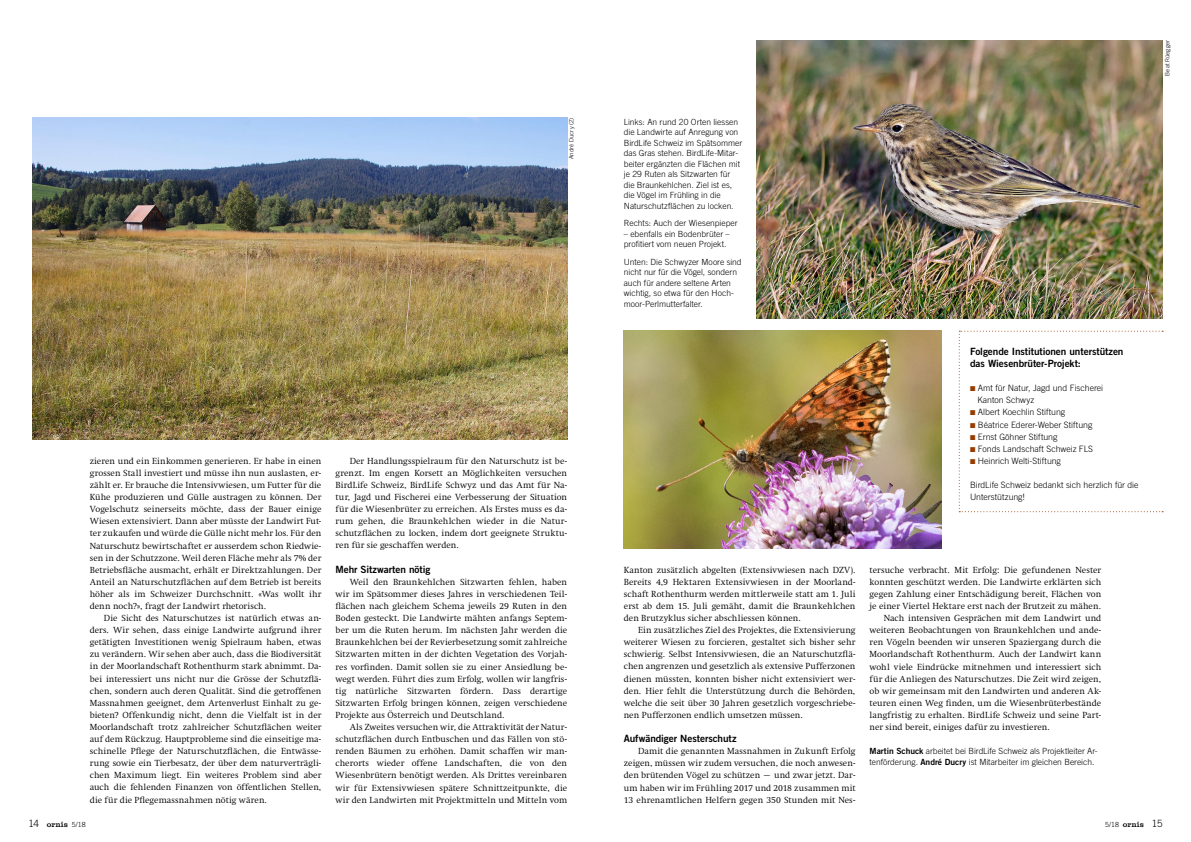
<style>
.page{position:relative;width:1191px;height:842px;background:#fff}
.page>*{position:absolute;margin:0;border:0;box-sizing:border-box;transform-origin:0 0}
.t1{font:10px/12.1px "Trade Gothic LT Std Bd 2";letter-spacing:-.005em;color:#000}
.t2{font:300 9px/12.1px "Swift LT Std";letter-spacing:.01em;color:#000;text-align:justify}
.t3{font:300 8.8px/12.1px "Trade Gothic LT Std";color:#000}
.t4{font:300 8.5px/10.5px "Trade Gothic LT Std";color:#000}
.t5{font:500 8px "Clarendon Com";letter-spacing:.02em;color:#000}
.t6{font:300 6px "Trade Gothic LT Std";letter-spacing:.015em;color:#000}
.s1{color:#973c00}
.s2{font-family:"Trade Gothic LT Std Bd 2";font-weight:400}
.s3{font-family:"Trade Gothic LT Std";font-weight:300;font-size:10px}
.s4{font-family:"Trade Gothic LT Std";font-weight:300;font-size:7px}
</style>
<div class="page">
<img style="left:624px;top:331px;width:318px;height:217px">
<svg style="left:958px;top:331px;width:205px;height:181px"></svg>
<img style="left:32px;top:118px;width:535px;height:322px">
<img style="left:756px;top:40px;width:406px;height:279px">
<p class="t6" style="left:568px;top:159px;width:43px;rotate:-90deg">André Ducry (2)</p>
<p class="t2" style="left:90px;top:455px;width:233px">zieren und ein Einkommen generieren. Er habe in einen grossen Stall investiert und müsse ihn nun auslasten, er&shy;zählt er. Er brauche die Intensivwiesen, um Futter für die Kühe produzieren und Gülle austragen zu können. Der Vogelschutz seinerseits möchte, dass der Bauer einige Wiesen extensiviert. Dann aber müsste der Landwirt Fut&shy;ter zukaufen und würde die Gülle nicht mehr los. Für den Naturschutz bewirtschaftet er ausserdem schon Riedwie&shy;sen in der Schutzzone. Weil deren Fläche mehr als 7% der Betriebsfläche ausmacht, erhält er Direktzahlungen. Der Anteil an Naturschutzflächen auf dem Betrieb ist bereits höher als im Schweizer Durchschnitt. «Was wollt ihr denn noch?», fragt der Landwirt rhetorisch.</p>
<p class="t2" style="left:90px;top:612px;width:233px;text-indent:14px">Die Sicht des Naturschutzes ist natürlich etwas an&shy;ders. Wir sehen, dass einige Landwirte aufgrund ihrer getätigten Investitionen wenig Spielraum haben, etwas zu verändern. Wir sehen aber auch, dass die Biodiversität in der Moorlandschaft Rothenthurm stark abnimmt. Da&shy;bei interessiert uns nicht nur die Grösse der Schutzflä&shy;chen, sondern auch deren Qualität. Sind die getroffenen Massnahmen geeignet, dem Artenverlust Einhalt zu ge&shy;bieten? Offenkundig nicht, denn die Vielfalt ist in der Moorlandschaft trotz zahlreicher Schutzflächen weiter auf dem Rückzug. Hauptprobleme sind die einseitige ma&shy;schinelle Pflege der Naturschutzflächen, die Entwässe&shy;rung sowie ein Tierbesatz, der über dem naturverträgli&shy;chen Maximum liegt. Ein weiteres Problem sind aber auch die fehlenden Finanzen von öffentlichen Stellen, die für die Pflegemassnahmen nötig wären.</p>
<p class="t2" style="left:335px;top:455px;width:233px;text-indent:14px">Der Handlungsspielraum für den Naturschutz ist be&shy;grenzt. Im engen Korsett an Möglichkeiten versuchen BirdLife Schweiz, BirdLife Schwyz und das Amt für Na&shy;tur, Jagd und Fischerei eine Verbesserung der Situation für die Wiesenbrüter zu erreichen. Als Erstes muss es da&shy;rum gehen, die Braunkehlchen wieder in die Natur&shy;schutzflächen zu locken, indem dort geeignete Struktu&shy;ren für sie geschaffen werden.</p>
<p class="t1" style="left:335px;top:563px;width:96px">Mehr Sitzwarten nötig</p>
<p class="t2" style="left:335px;top:576px;width:233px;text-indent:14px">Weil den Braunkehlchen Sitzwarten fehlen, haben wir im Spätsommer dieses Jahres in verschiedenen Teil&shy;flächen nach gleichem Schema jeweils 29 Ruten in den Boden gesteckt. Die Landwirte mähten anfangs Septem&shy;ber um die Ruten herum. Im nächsten Jahr werden die Braunkehlchen bei der Revierbesetzung somit zahlreiche Sitzwarten mitten in der dichten Vegetation des Vorjah&shy;res vorfinden. Damit sollen sie zu einer Ansiedlung be&shy;wegt werden. Führt dies zum Erfolg, wollen wir langfris&shy;tig natürliche Sitzwarten fördern. Dass derartige Sitzwarten Erfolg bringen können, zeigen verschiedene Projekte aus Österreich und Deutschland.</p>
<p class="t2" style="left:335px;top:721px;width:233px;text-indent:14px">Als Zweites versuchen wir, die Attraktivität der Natur&shy;schutzflächen durch Entbuschen und das Fällen von stö&shy;renden Bäumen zu erhöhen. Damit schaffen wir man&shy;cherorts wieder offene Landschaften, die von den Wiesenbrütern benötigt werden. Als Drittes vereinbaren wir für Extensivwiesen spätere Schnittzeitpunkte, die wir den Landwirten mit Projektmitteln und Mitteln vom</p>
<p class="t4" style="left:624px;top:117px;width:120px">Links: An rund 20 Orten liessen die Landwirte auf Anregung von<br>BirdLife Schweiz im Spätsommer das Gras stehen. BirdLife-Mitar&shy;beiter ergänzten die Flächen mit je 29 Ruten als Sitzwarten für die Braunkehlchen. Ziel ist es, die Vögel im Frühling in die<br>Naturschutzflächen zu locken.</p>
<p class="t4" style="left:624px;top:218px;width:115px">Rechts: Auch der Wiesenpieper</p>
<p class="t4" style="left:624px;top:229px;width:107px">– ebenfalls ein Bodenbrüter – profitiert vom neuen Projekt.</p>
<p class="t4" style="left:624px;top:257px;width:119px">Unten: Die Schwyzer Moore sind nicht nur für die Vögel, sondern auch für andere seltene Arten wichtig, so etwa für den Hoch&shy;moor-Perlmutterfalter.</p>
<p class="t1" style="left:970px;top:345px;width:155px">Folgende Institutionen unterstützen das Wiesenbrüter-Projekt:</p>
<p class="t3" style="left:977px;top:382px;width:127px;text-indent:-7px"><span class="s1">■</span> Amt für Natur, Jagd und Fischerei<br>Kanton Schwyz</p>
<p class="t3" style="left:970px;top:406px;width:97px"><span class="s1">■</span> Albert Koechlin Stiftung</p>
<p class="t3" style="left:970px;top:418px;width:124px"><span class="s1">■</span> Béatrice Ederer-Weber Stiftung</p>
<p class="t3" style="left:970px;top:430px;width:89px"><span class="s1">■</span> Ernst Göhner Stiftung</p>
<p class="t3" style="left:970px;top:442px;width:125px"><span class="s1">■</span> Fonds Landschaft Schweiz FLS</p>
<p class="t3" style="left:970px;top:454px;width:92px"><span class="s1">■</span> Heinrich Welti-Stiftung</p>
<p class="t3" style="left:970px;top:479px;width:170px">BirdLife Schweiz bedankt sich herzlich für die<br>Unterstützung!</p>
<p class="t2" style="left:624px;top:564px;width:233px">Kanton zusätzlich abgelten (Extensivwiesen nach DZV).<br>Bereits 4,9 Hektaren Extensivwiesen in der Moorland&shy;schaft Rothenthurm werden mittlerweile statt am 1. Juli erst ab dem 15. Juli gemäht, damit die Braunkehlchen den Brutzyklus sicher abschliessen können.</p>
<p class="t2" style="left:624px;top:624px;width:233px;text-indent:14px">Ein zusätzliches Ziel des Projektes, die Extensivierung weiterer Wiesen zu forcieren, gestaltet sich bisher sehr schwierig. Selbst Intensivwiesen, die an Naturschutzflä&shy;chen angrenzen und gesetzlich als extensive Pufferzonen dienen müssten, konnten bisher nicht extensiviert wer&shy;den. Hier fehlt die Unterstützung durch die Behörden, welche die seit über 30 Jahren gesetzlich vorgeschriebe&shy;nen Pufferzonen endlich umsetzen müssen.</p>
<p class="t1" style="left:624px;top:732px;width:114px">Aufwändiger Nesterschutz</p>
<p class="t2" style="left:624px;top:745px;width:233px;text-indent:14px">Damit die genannten Massnahmen in Zukunft Erfolg zeigen, müssen wir zudem versuchen, die noch anwesen&shy;den brütenden Vögel zu schützen – und zwar jetzt. Dar&shy;um haben wir im Frühling 2017 und 2018 zusammen mit 13 ehrenamtlichen Helfern gegen 350 Stunden mit Nes-</p>
<p class="t2" style="left:869px;top:564px;width:233px">tersuche verbracht. Mit Erfolg: Die gefundenen Nester</p>
<p class="t2" style="left:869px;top:576px;width:233px">konnten geschützt werden. Die Landwirte erklärten sich</p>
<p class="t2" style="left:869px;top:588px;width:233px">gegen Zahlung einer Entschädigung bereit, Flächen von</p>
<p class="t2" style="left:869px;top:600px;width:233px">je einer Viertel Hektare erst nach der Brutzeit zu mähen.</p>
<p class="t2" style="left:883px;top:612px;width:219px">Nach intensiven Gesprächen mit dem Landwirt und</p>
<p class="t2" style="left:869px;top:624px;width:233px">weiteren Beobachtungen von Braunkehlchen und ande-</p>
<p class="t2" style="left:869px;top:636px;width:233px">ren Vögeln beenden wir unseren Spaziergang durch die</p>
<p class="t2" style="left:869px;top:648px;width:233px">Moorlandschaft Rothenthurm. Auch der Landwirt kann</p>
<p class="t2" style="left:869px;top:661px;width:233px">wohl viele Eindrücke mitnehmen und interessiert sich</p>
<p class="t2" style="left:869px;top:673px;width:233px">für die Anliegen des Naturschutzes. Die Zeit wird zeigen,</p>
<p class="t2" style="left:869px;top:685px;width:233px">ob wir gemeinsam mit den Landwirten und anderen Ak-</p>
<p class="t2" style="left:869px;top:697px;width:233px">teuren einen Weg finden, um die Wiesenbrüterbestände</p>
<p class="t2" style="left:869px;top:709px;width:233px">langfristig zu erhalten. BirdLife Schweiz und seine Part-</p>
<p class="t2" style="left:869px;top:721px;width:182px">ner sind bereit, einiges dafür zu investieren.</p>
<p class="t4" style="left:869px;top:746px;width:230px"><span class="s2">Martin Schuck</span> arbeitet bei BirdLife Schweiz als Projektleiter Ar&shy;tenförderung. <span class="s2">André Ducry</span> ist Mitarbeiter im gleichen Bereich.</p>
<p class="t6" style="left:1163px;top:76px;width:37px;rotate:-90deg">Beat Rüegger</p>
<p class="t5" style="left:28px;top:819px;width:59px"><span class="s3">14</span> ornis <span class="s4">5/18</span></p>
<p class="t5" style="left:1105px;top:819px;width:59px"><span class="s4">5/18</span> ornis <span class="s3">15</span></p>
</div>
